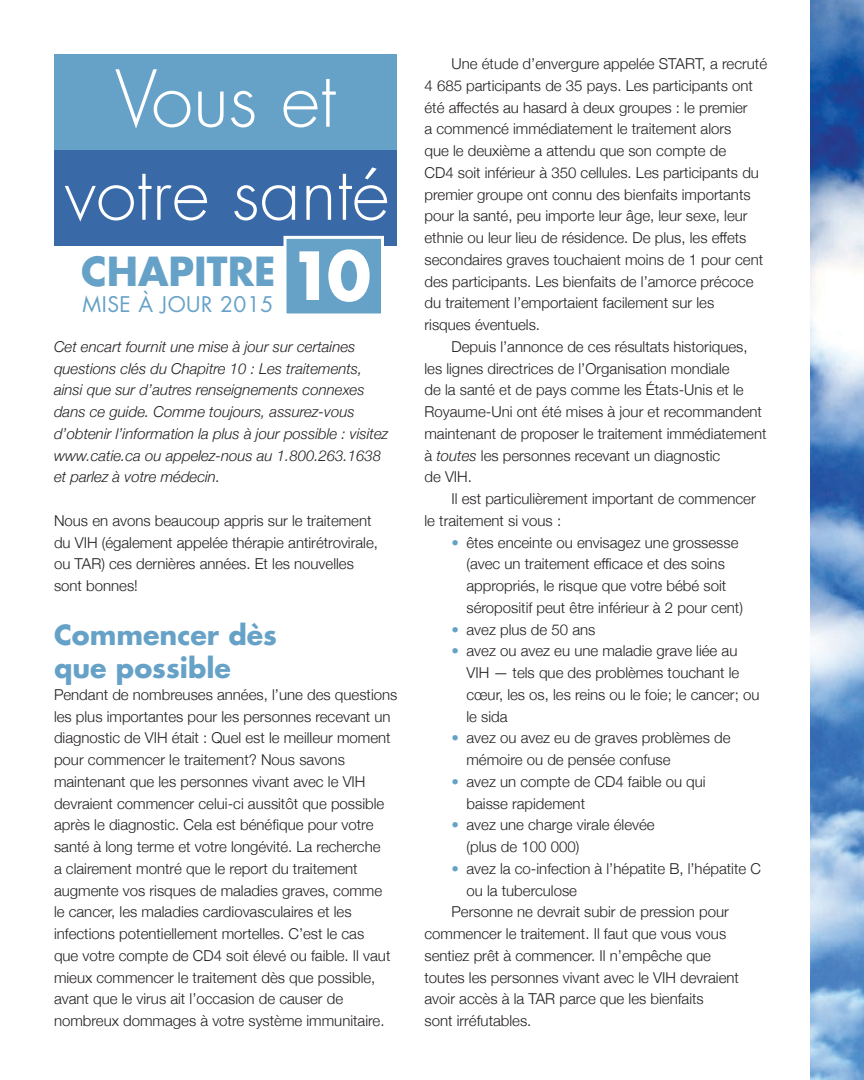
<style>
.page{position:relative;width:864px;height:1080px;background:#fff}
.page>*{position:absolute;margin:0;border:0;box-sizing:border-box;transform-origin:0 0}
.t1{font:300 76.2px "Futura";color:#fff}
.t2{font:300 73.35px "Futura";color:#fff}
.t3{font:700 64.5px "Futura";color:#fff}
.t4{font:700 39px "Futura";color:#66a2c7}
.t5{font:700 27px/32.5px "Futura";color:#66a2c7}
.t6{font:21px "Futura";letter-spacing:.025em;color:#66a2c7}
.t7{font:300 15px/21.8px "Helvetica Neue";color:#231f20}
.t8{font:italic 300 15px/21.8px "Helvetica Neue";color:#231f20}
.s1{font-style:italic}
.s2{color:#66a2c7}
</style>
<div class="page">
<div style="left:54px;top:54px;width:343px;height:96px;background:#66a2c7"></div>
<div style="left:54px;top:150px;width:343px;height:96px;background:#3969a6"></div>
<img style="left:810px;top:0;width:54px;height:1080px">
<div style="left:284px;top:236px;width:100px;height:80px;background:#66a2c7;border:3px solid #fff"></div>
<h1 class="t1" style="left:115px;top:50px;width:222px">Vous et</h1>
<h2 class="t2" style="left:64px;top:146px;width:327px">votre santé</h2>
<h3 class="t4" style="left:81px;top:245px;width:196px">CHAPITRE</h3>
<h3 class="t6" style="left:82px;top:290px;width:192px">MISE À JOUR 2015</h3>
<h3 class="t3" style="left:289px;top:231px;width:84px">10</h3>
<p class="t8" style="left:54px;top:335px;width:336px">Cet encart fournit une mise à jour sur certaines questions clés du Chapitre 10 : Les traitements, ainsi que sur d’autres renseignements connexes dans ce guide. Comme toujours, assurez-vous d’obtenir l’information la plus à jour possible : visitez www.catie.ca ou appelez-nous au 1.800.263.1638 et parlez à votre médecin.</p>
<p class="t7" style="left:54px;top:509px;width:326px">Nous en avons beaucoup appris sur le traitement du VIH (également appelée thérapie antirétrovirale, ou TAR) ces dernières années. Et les nouvelles sont bonnes!</p>
<h3 class="t5" style="left:54px;top:618px;width:225px">Commencer dès que possible</h3>
<p class="t7" style="left:54px;top:683px;width:345px">Pendant de nombreuses années, l’une des questions les plus importantes pour les personnes recevant un diagnostic de VIH était : Quel est le meilleur moment pour commencer le traitement? Nous savons maintenant que les personnes vivant avec le VIH devraient commencer celui-ci aussitôt que possible après le diagnostic. Cela est bénéfique pour votre santé à long terme et votre longévité. La recherche<br>a clairement montré que le report du traitement augmente vos risques de maladies graves, comme<br>le cancer, les maladies cardiovasculaires et les infections potentiellement mortelles. C’est le cas<br>que votre compte de CD4 soit élevé ou faible. Il vaut mieux commencer le traitement dès que possible, avant que le virus ait l’occasion de causer de nombreux dommages à votre système immunitaire.</p>
<p class="t7" style="left:424px;top:52px;width:344px;text-indent:27px">Une étude d’envergure appelée START, a recruté 4 685 participants de 35 pays. Les participants ont été affectés au hasard à deux groupes : le premier<br>a commencé immédiatement le traitement alors<br>que le deuxième a attendu que son compte de<br>CD4 soit inférieur à 350 cellules. Les participants du premier groupe ont connu des bienfaits importants pour la santé, peu importe leur âge, leur sexe, leur ethnie ou leur lieu de résidence. De plus, les effets secondaires graves touchaient moins de 1 pour cent des participants. Les bienfaits de l’amorce précoce du traitement l’emportaient facilement sur les<br>risques éventuels.</p>
<p class="t7" style="left:424px;top:335px;width:343px;text-indent:27px">Depuis l’annonce de ces résultats historiques, les lignes directrices de l’Organisation mondiale<br>de la santé et de pays comme les États-Unis et le Royaume-Uni ont été mises à jour et recommandent maintenant de proposer le traitement immédiatement à <span class="s1">toutes</span> les personnes recevant un diagnostic<br>de VIH.</p>
<p class="t7" style="left:424px;top:487px;width:333px;text-indent:27px">Il est particulièrement important de commencer le traitement si vous :</p>
<p class="t7" style="left:466px;top:530px;width:278px;text-indent:-15px"><span class="s2">•</span> êtes enceinte ou envisagez une grossesse (avec un traitement efficace et des soins appropriés, le risque que votre bébé soit séropositif peut être inférieur à 2 pour cent)</p>
<p class="t7" style="left:452px;top:617px;width:145px"><span class="s2">•</span> avez plus de 50 ans</p>
<p class="t7" style="left:466px;top:639px;width:294px;text-indent:-15px"><span class="s2">•</span> avez ou avez eu une maladie grave liée au VIH — tels que des problèmes touchant le cœur, les os, les reins ou le foie; le cancer; ou le sida</p>
<p class="t7" style="left:466px;top:726px;width:265px;text-indent:-15px"><span class="s2">•</span> avez ou avez eu de graves problèmes de mémoire ou de pensée confuse</p>
<p class="t7" style="left:466px;top:770px;width:241px;text-indent:-15px"><span class="s2">•</span> avez un compte de CD4 faible ou qui baisse rapidement</p>
<p class="t7" style="left:466px;top:813px;width:190px;text-indent:-15px"><span class="s2">•</span> avez une charge virale élevée (plus de 100 000)</p>
<p class="t7" style="left:452px;top:857px;width:311px"><span class="s2">•</span> avez la co-infection à l’hépatite B, l’hépatite C</p>
<p class="t7" style="left:466px;top:878px;width:112px">ou la tuberculose</p>
<p class="t7" style="left:452px;top:900px;width:279px">Personne ne devrait subir de pression pour</p>
<p class="t7" style="left:424px;top:922px;width:303px">commencer le traitement. Il faut que vous vous</p>
<p class="t7" style="left:424px;top:944px;width:288px">sentiez prêt à commencer. Il n’empêche que</p>
<p class="t7" style="left:424px;top:965px;width:316px">toutes les personnes vivant avec le VIH devraient</p>
<p class="t7" style="left:424px;top:987px;width:281px">avoir accès à la TAR parce que les bienfaits</p>
<p class="t7" style="left:424px;top:1009px;width:108px">sont irréfutables.</p>
</div>
